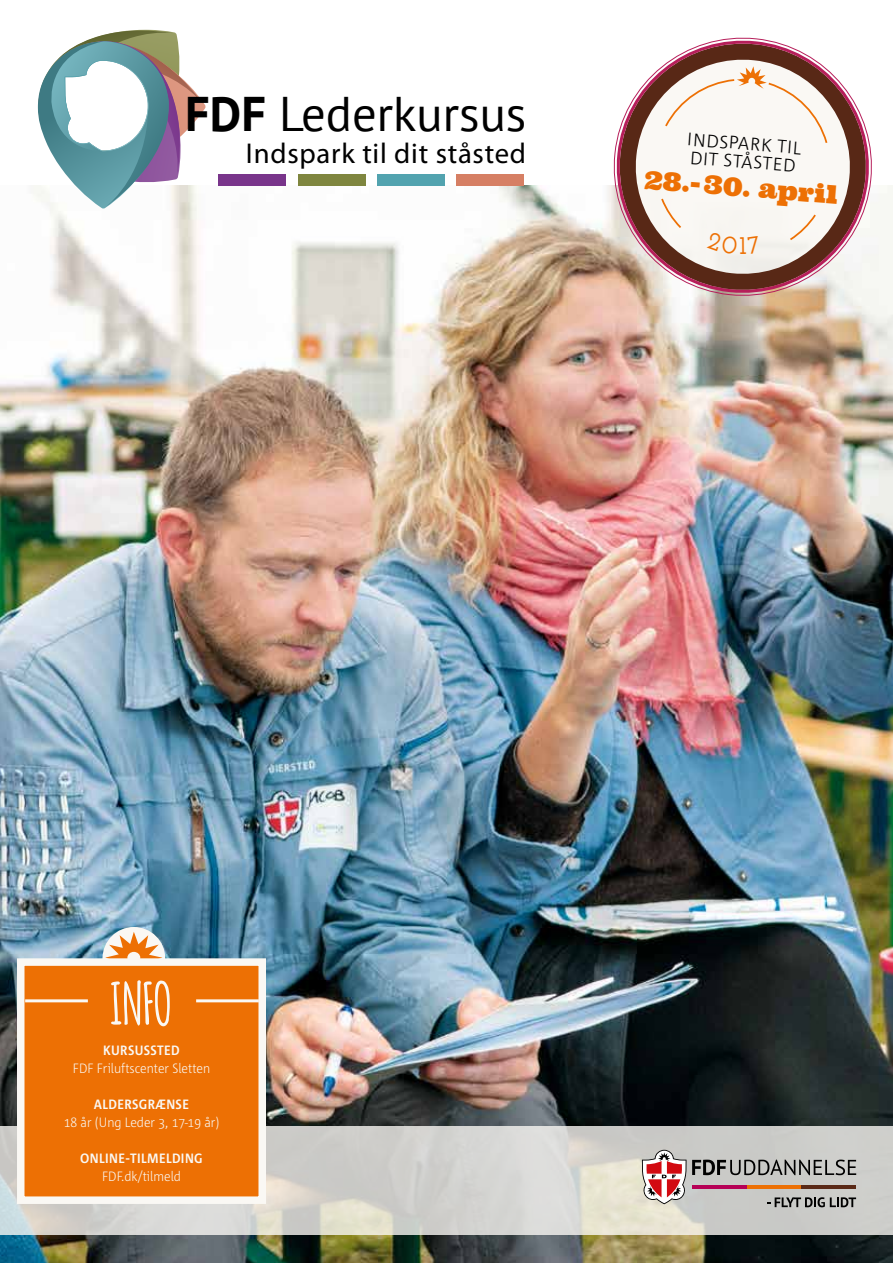
<style>
.page{position:relative;width:893px;height:1263px;background:#fff}
.page>*{position:absolute;margin:0;border:0;box-sizing:border-box;transform-origin:0 0}
.t1{font:700 57px "Amatic";color:#faf8f4}
.t2{font:48.6px "PT Sans";color:#000}
.t3{font:28.8px "Myriad Pro";letter-spacing:.025em;color:#000}
.t4{font:25.5px "Ultra";color:#ed7004}
.t5{font:300 18px/18px "Corpid C1 s";color:#000}
.t6{font:300 13.5px "Corpid C1 s S Cd";color:#faf8f4}
.t7{font:700 13.5px "Corpid C1 s S Cd";color:#faf8f4}
.s1{font-weight:700}
</style>
<div class="page">
<img style="left:0;top:185px;width:893px;height:1078px">
<svg style="left:0;top:1127px;width:893px;height:108px;background:#d3d3cd"></svg>
<svg style="left:641px;top:1150px;width:215px;height:57px;background:#b5a5a2"></svg>
<div style="left:102px;top:927px;width:63px;height:63px;background:#faf8f4;border-radius:50%"></div>
<svg style="left:105px;top:932px;width:57px;height:26px"></svg>
<div style="left:17px;top:958px;width:249px;height:246px;background:#ed7004;border:8px solid #faf8f4"></div>
<hr style="left:25px;top:999px;width:63px;height:3px;background:#faf8f4">
<hr style="left:196px;top:999px;width:63px;height:3px;background:#faf8f4">
<svg style="left:606px;top:185px;width:273px;height:117px"></svg>
<svg style="left:608px;top:37px;width:269px;height:261px"></svg>
<div style="left:219px;top:174px;width:67px;height:11px;background:#79358b"></div>
<div style="left:298px;top:174px;width:67px;height:11px;background:#7f863f"></div>
<div style="left:377px;top:174px;width:68px;height:11px;background:#52a3af"></div>
<div style="left:457px;top:174px;width:67px;height:11px;background:#d67f64"></div>
<svg style="left:16px;top:29px;width:190px;height:180px"></svg>
<svg style="left:707px;top:231px;width:53px;height:23px"></svg>
<h2 class="t2" style="left:185px;top:83px;width:343px"><span class="s1">FDF</span> Lederkursus</h2>
<h3 class="t3" style="left:246px;top:136px;width:282px">Indspark til dit ståsted</h3>
<h3 class="t5" style="left:688px;top:130px;width:116px;rotate:4deg">INDSPARK TIL<br>DIT STÅSTED</h3>
<h3 class="t4" style="left:646px;top:164px;width:195px;rotate:4deg">28.-30. april</h3>
<h1 class="t1" style="left:110px;top:963px;width:63px">INFO</h1>
<p class="t7" style="left:103px;top:1042px;width:78px">KURSUSSTED</p>
<p class="t6" style="left:73px;top:1060px;width:139px">FDF Friluftscenter Sletten</p>
<p class="t7" style="left:94px;top:1096px;width:97px">ALDERSGRÆNSE</p>
<p class="t6" style="left:64px;top:1114px;width:157px">18 år (Ung Leder 3, 17-19 år)</p>
<p class="t7" style="left:80px;top:1150px;width:124px">ONLINE-TILMELDING</p>
<p class="t6" style="left:102px;top:1168px;width:80px">FDF.dk/tilmeld</p>
</div>
